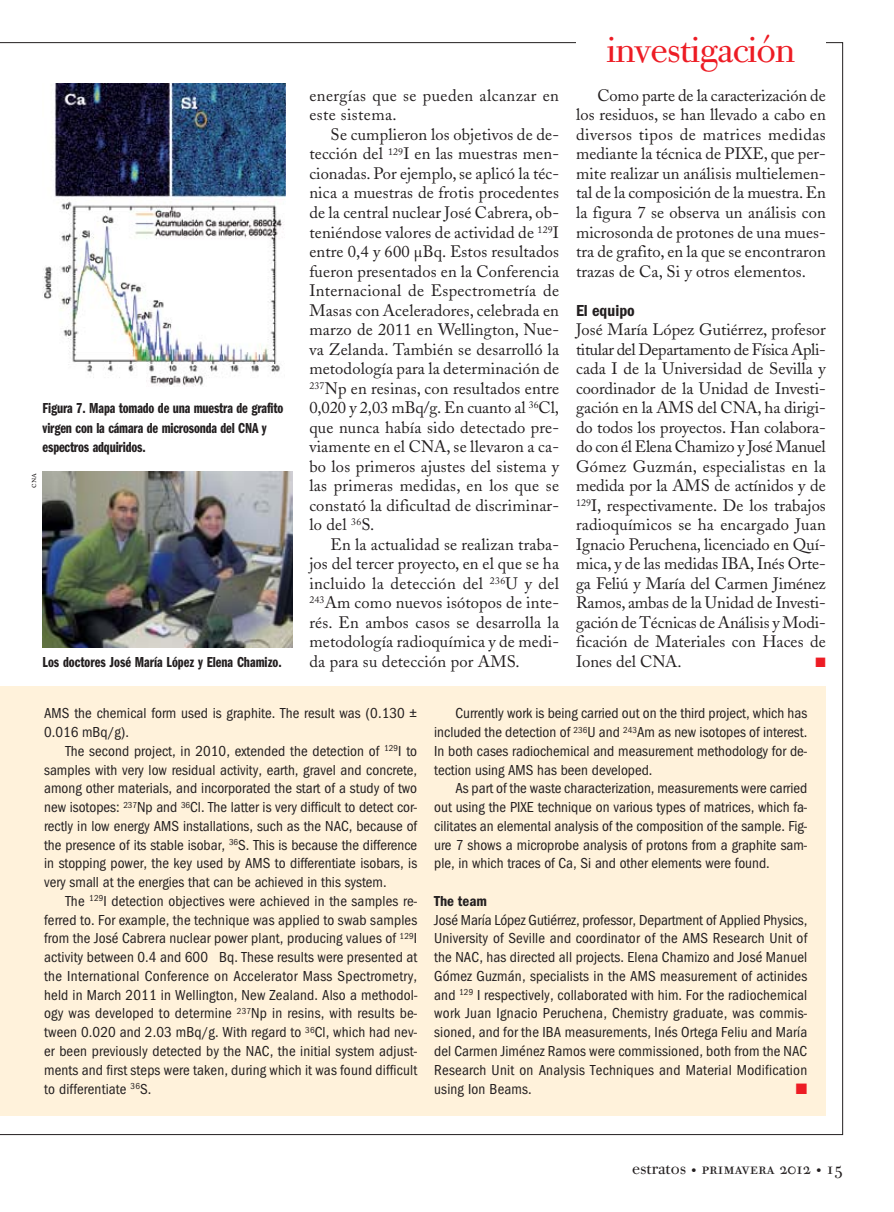
<style>
.page{position:relative;width:894px;height:1212px;background:#fff}
.page>*{position:absolute;margin:0;border:0;box-sizing:border-box;transform-origin:0 0}
.t1{font:36px "Bodoni Old Face BE";letter-spacing:-.025em;color:#ed1c24}
.t2{font:16.5px/19.5px "Adobe Caslon";letter-spacing:.01em;color:#231f20;text-align:justify}
.t3{font:16.5px "Bodoni Old Face BE Regular SC";color:#231f20}
.t4{font:600 16.5px "Franklin Got Cd ITC";color:#231f20}
.t5{font:15px/18.8px "Franklin Got Cd ITC";color:#231f20;text-align:justify}
.t6{font:600 15px/19.5px "Franklin Got Cmp ITC";letter-spacing:-.01em;color:#231f20}
.t7{font:600 15px "Franklin Got Cd ITC";color:#231f20}
.t8{font:15px "Zapf Dingbats ITC";color:#ed1c24}
.t9{font:13.5px "Zapf Dingbats ITC";color:#ed1c24}
.t10{font:9px "Adobe Caslon Regular SC";color:#231f20}
.s1{font-family:"Bodoni Old Face BE"}
</style>
<div class="page">
<div style="left:0;top:686px;width:825px;height:429px;background:#fff2db"></div>
<img style="left:43px;top:471px;width:249px;height:176px">
<img style="left:43px;top:83px;width:243px;height:304px">
<p class="t6" style="left:43px;top:399px;width:242px">Figura 7. Mapa tomado de una muestra de grafito virgen con la cámara de microsonda del CNA y espectros adquiridos.</p>
<p class="t10" style="left:29px;top:488px;width:16px;rotate:-90deg">cna</p>
<p class="t6" style="left:43px;top:653px;width:240px">Los doctores José María López y Elena Chamizo.</p>
<p class="t2" style="left:309px;top:88px;width:251px">energías que se pueden alcanzar en este sistema.</p>
<p class="t2" style="left:309px;top:127px;width:251px;text-indent:21px">Se cumplieron los objetivos de de&shy;tección del <sup>129</sup>I en las muestras men&shy;cionadas. Por ejemplo, se aplicó la téc&shy;nica a muestras de frotis procedentes de la central nuclear José Cabrera, ob&shy;teniéndose valores de actividad de <sup>129</sup>I entre 0,4 y 600 µBq. Estos resultados fueron presentados en la Conferencia Internacional de Espectrometría de Masas con Aceleradores, celebrada en marzo de 2011 en Wellington, Nue&shy;va Zelanda. También se desarrolló la metodología para la determinación de <sup>237</sup>Np en resinas, con resultados entre 0,020 y 2,03 mBq/g. En cuanto al <sup>36</sup>Cl, que nunca había sido detectado pre&shy;viamente en el CNA, se llevaron a ca&shy;bo los primeros ajustes del sistema y las primeras medidas, en los que se constató la dificultad de discriminar&shy;lo del <sup>36</sup>S.</p>
<p class="t2" style="left:309px;top:536px;width:251px;text-indent:21px">En la actualidad se realizan traba&shy;jos del tercer proyecto, en el que se ha incluido la detección del <sup>236</sup>U y del <sup>243</sup>Am como nuevos isótopos de inte&shy;rés. En ambos casos se desarrolla la metodología radioquímica y de medi&shy;da para su detección por AMS.</p>
<h1 class="t1" style="left:606px;top:35px;width:190px">investigación</h1>
<p class="t2" style="left:576px;top:88px;width:251px;text-indent:21px">Como parte de la caracterización de los residuos, se han llevado a cabo en diversos tipos de matrices medidas mediante la técnica de PIXE, que per&shy;mite realizar un análisis multielemen&shy;tal de la composición de la muestra. En la figura 7 se observa un análisis con microsonda de protones de una mues&shy;tra de grafito, en la que se encontraron trazas de Ca, Si y otros elementos.</p>
<p class="t4" style="left:576px;top:305px;width:60px">El equipo</p>
<p class="t2" style="left:576px;top:322px;width:251px">José María López Gutiérrez, profesor titular del Departamento de Física Apli&shy;cada I de la Universidad de Sevilla y coordinador de la Unidad de Investi&shy;gación en la AMS del CNA, ha dirigi&shy;do todos los proyectos. Han colabora&shy;do con él Elena Chamizo y José Manuel Gómez Guzmán, especialistas en la medida por la AMS de actínidos y de <sup>129</sup>I, respectivamente. De los trabajos radioquímicos se ha encargado Juan Ignacio Peruchena, licenciado en Quí&shy;mica, y de las medidas IBA, Inés Orte&shy;ga Feliú y María del Carmen Jiménez Ramos, ambas de la Unidad de Investi&shy;gación de Técnicas de Análisis y Modi&shy;ficación de Materiales con Haces de Iones del CNA.</p>
<p class="t9" style="left:815px;top:657px;width:12px">■</p>
<p class="t5" style="left:44px;top:705px;width:374px">AMS the chemical form used is graphite. The result was (0.130 ±<br>0.016 mBq/g).</p>
<p class="t5" style="left:44px;top:742px;width:374px;text-indent:21px">The second project, in 2010, extended the detection of <sup>129</sup>I to samples with very low residual activity, earth, gravel and concrete, among other materials, and incorporated the start of a study of two new isotopes: <sup>237</sup>Np and <sup>36</sup>Cl. The latter is very difficult to detect cor&shy;rectly in low energy AMS installations, such as the NAC, because of the presence of its stable isobar, <sup>36</sup>S. This is because the difference in stopping power, the key used by AMS to differentiate isobars, is very small at the energies that can be achieved in this system.</p>
<p class="t5" style="left:44px;top:892px;width:374px;text-indent:21px">The <sup>129</sup>I detection objectives were achieved in the samples re&shy;ferred to. For example, the technique was applied to swab samples from the José Cabrera nuclear power plant, producing values of <sup>129</sup>I activity between 0.4 and 600 Bq. These results were presented at the International Conference on Accelerator Mass Spectrometry, held in March 2011 in Wellington, New Zealand. Also a methodol&shy;ogy was developed to determine <sup>237</sup>Np in resins, with results be&shy;tween 0.020 and 2.03 mBq/g. With regard to <sup>36</sup>Cl, which had nev&shy;er been previously detected by the NAC, the initial system adjust&shy;ments and first steps were taken, during which it was found difficult to differentiate <sup>36</sup>S.</p>
<p class="t5" style="left:434px;top:705px;width:374px;text-indent:21px">Currently work is being carried out on the third project, which has included the detection of <sup>236</sup>U and <sup>243</sup>Am as new isotopes of interest.<br>In both cases radiochemical and measurement methodology for de&shy;tection using AMS has been developed.</p>
<p class="t5" style="left:434px;top:780px;width:374px;text-indent:21px">As part of the waste characterization, measurements were carried out using the PIXE technique on various types of matrices, which fa&shy;cilitates an elemental analysis of the composition of the sample. Fig&shy;ure 7 shows a microprobe analysis of protons from a graphite sam&shy;ple, in which traces of Ca, Si and other elements were found.</p>
<p class="t7" style="left:434px;top:896px;width:54px">The team</p>
<p class="t5" style="left:434px;top:911px;width:374px">José María López Gutiérrez, professor, Department of Applied Physics, University of Seville and coordinator of the AMS Research Unit of the NAC, has directed all projects. Elena Chamizo and José Manuel Gómez Guzmán, specialists in the AMS measurement of actinides and <sup>129</sup> I respectively, collaborated with him. For the radiochemical work Juan Ignacio Peruchena, Chemistry graduate, was commis&shy;sioned, and for the IBA measurements, Inés Ortega Feliu and María del Carmen Jiménez Ramos were commissioned, both from the NAC Research Unit on Analysis Techniques and Material Modification using Ion Beams.</p>
<p class="t8" style="left:795px;top:1083px;width:13px">■</p>
<p class="t3" style="left:632px;top:1161px;width:212px"><span class="s1">estratos</span> • primavera 2012 • 15</p>
</div>
